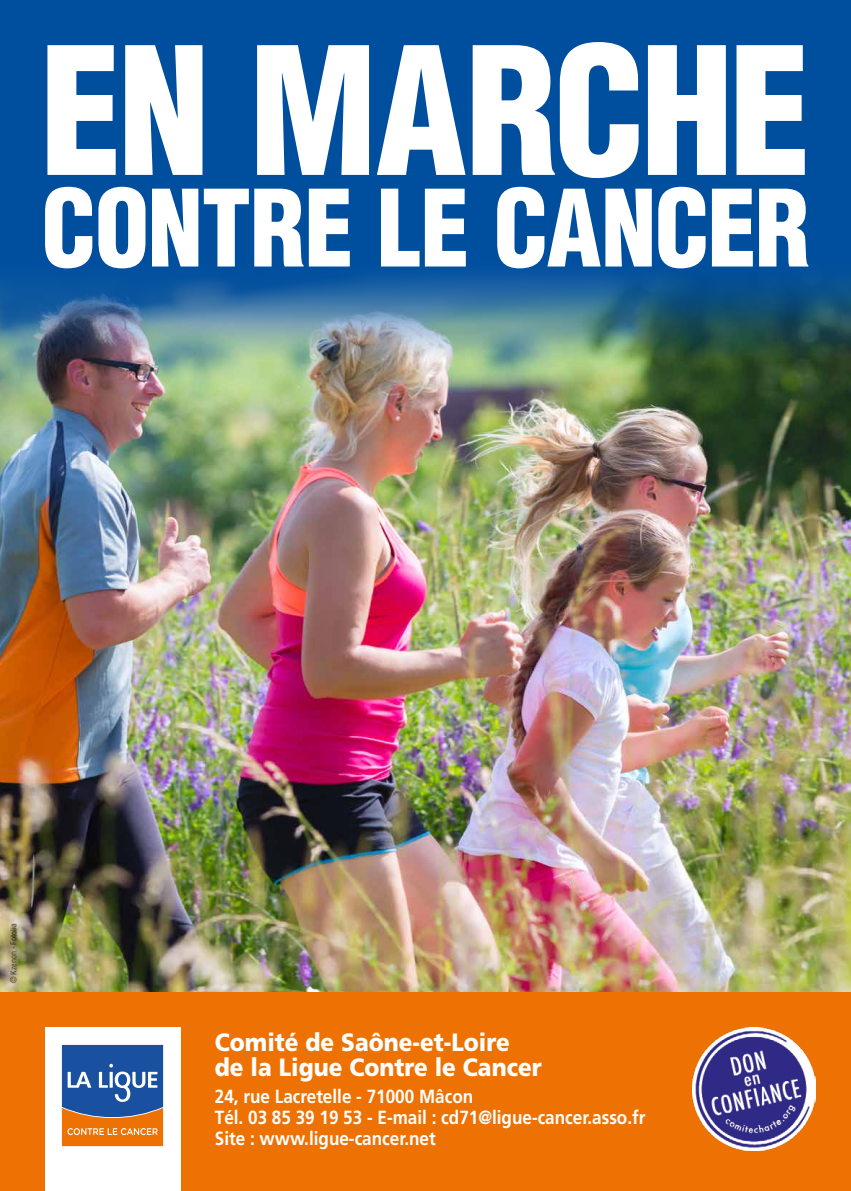
<style>
.page{position:relative;width:851px;height:1191px;background:#fff}
.page>*{position:absolute;margin:0;border:0;box-sizing:border-box;transform-origin:0 0}
.t1{font:900 condensed 173px "Helvetica";letter-spacing:-.02em;color:#fff;scale:.95 1}
.t2{font:900 condensed 103.8px "Helvetica";letter-spacing:-.015em;color:#fff;scale:.95 1}
.t3{font:900 25px/25px "Frutiger";color:#fff;scale:.9 1}
.t4{font:700 19px/21px "Frutiger";color:#fff;scale:.9 1}
.t5{font:condensed 8px "Helvetica";color:#1d1d1b}
</style>
<div class="page">
<div style="left:0;top:0;width:850px;height:991px;background:#004f9f"></div>
<div style="left:0;top:980px;width:850px;height:211px;background:#ee7203"></div>
<img style="left:692px;top:1027px;width:123px;height:123px">
<div style="left:45px;top:1028px;width:135px;height:163px;background:#fff"></div>
<svg style="left:61px;top:1044px;width:103px;height:103px"></svg>
<img style="left:0;top:273px;width:850px;height:718px">
<h1 class="t1" style="left:40px;top:4px;width:813px">EN MARCHE</h1>
<h2 class="t2" style="left:41px;top:164px;width:810px">CONTRE LE CANCER</h2>
<p class="t5" style="left:9px;top:983px;width:61px;rotate:-90deg">© Kzenon - Fotolia</p>
<h3 class="t3" style="left:215px;top:1029px;width:364px">Comité de Saône-et-Loire de la Ligue Contre le Cancer</h3>
<p class="t4" style="left:215px;top:1086px;width:480px">24, rue Lacretelle - 71000 Mâcon<br>Tél. 03 85 39 19 53 - E-mail : cd71@ligue-cancer.asso.fr<br>Site : www.ligue-cancer.net</p>
</div>
